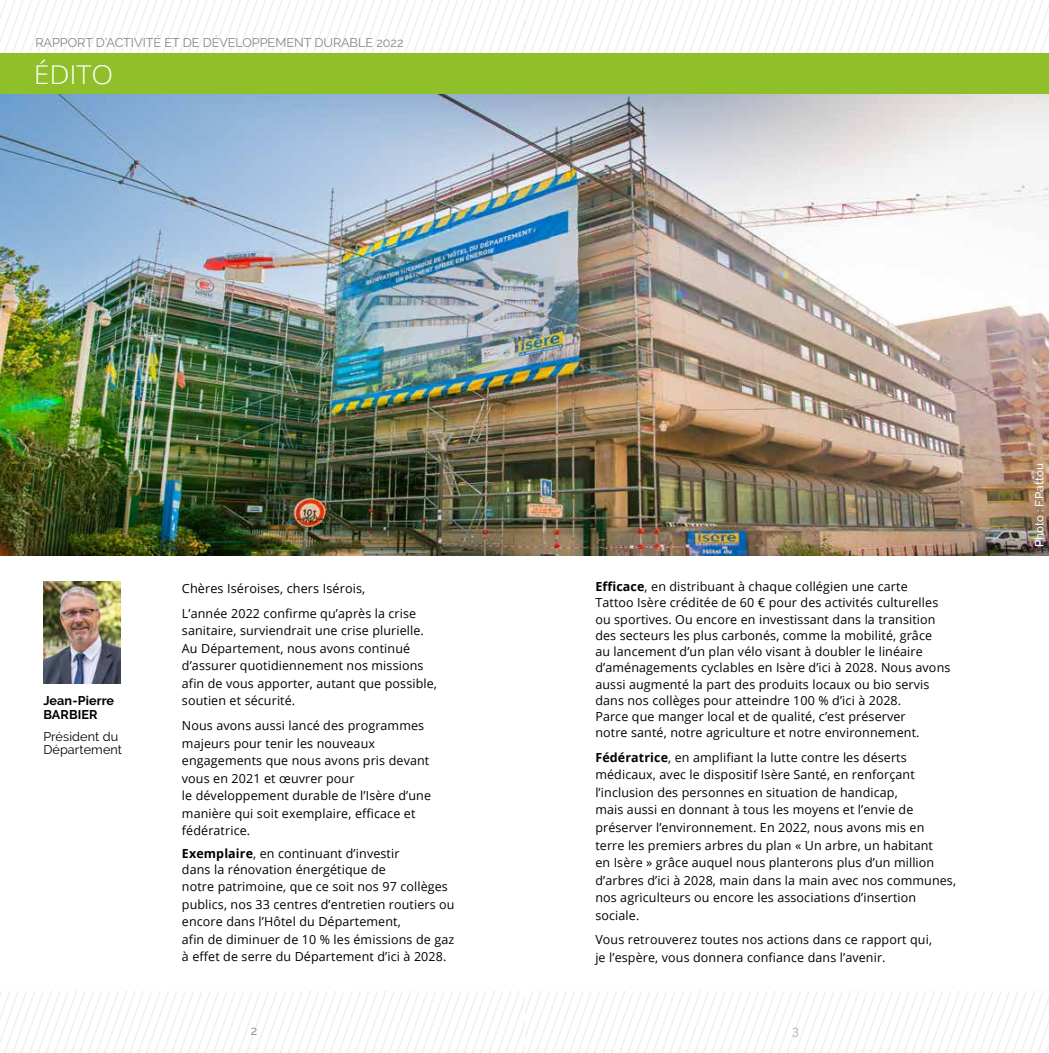
<style>
.page{position:relative;width:1049px;height:1053px;background:#fff}
.page>*{position:absolute;margin:0;border:0;box-sizing:border-box;transform-origin:0 0}
.t1{font:300 25.88px "Open Sans";color:#fff;scale:1.1 1}
.t2{font:12.62px "Raleway";color:#878787}
.t3{font:12.62px "Open Sans";letter-spacing:.01em;color:#000}
.t4{font:12.62px/13.8px "Raleway";letter-spacing:.01em;color:#000}
.t5{font:700 12.62px/14.8px "Raleway";letter-spacing:.01em;color:#000}
.t6{font:12.5px/17.5px "Open Sans";letter-spacing:.01em;color:#000}
.t7{font:500 11.62px "Raleway";letter-spacing:-.005em;color:#fff}
.s1{font-weight:700}
</style>
<div class="page">
<img style="left:0;top:0;width:524px;height:53px">
<img style="left:0;top:991px;width:1049px;height:61px">
<img style="left:0;top:94px;width:1049px;height:461px">
<img style="left:44px;top:581px;width:76px;height:103px">
<div style="left:0;top:53px;width:1049px;height:41px;background:#8fc029"></div>
<p class="t2" style="left:35px;top:36px;width:370px">RAPPORT D’ACTIVITÉ ET DE DÉVELOPPEMENT DURABLE 2022</p>
<h1 class="t1" style="left:34px;top:56px;width:74px">ÉDITO</h1>
<p class="t5" style="left:43px;top:692px;width:72px">Jean-Pierre<br>BARBIER</p>
<p class="t4" style="left:43px;top:729px;width:80px">Président du<br>Département</p>
<p class="t3" style="left:182px;top:580px;width:185px">Chères Iséroises, chers Isérois,</p>
<p class="t6" style="left:182px;top:604px;width:257px">L’année 2022 confirme qu’après la crise sanitaire, surviendrait une crise plurielle.<br>Au Département, nous avons continué d’assurer quotidiennement nos missions afin de vous apporter, autant que possible, soutien et sécurité.</p>
<p class="t6" style="left:182px;top:716px;width:251px">Nous avons aussi lancé des programmes majeurs pour tenir les nouveaux engagements que nous avons pris devant vous en 2021 et œuvrer pour<br>le développement durable de l’Isère d’une manière qui soit exemplaire, efficace et fédératrice.</p>
<p class="t6" style="left:182px;top:845px;width:219px;line-height:15.9px"><span class="s1">Exemplaire</span>, en continuant d’investir dans la rénovation énergétique de</p>
<p class="t6" style="left:182px;top:877px;width:274px">notre patrimoine, que ce soit nos 97 collèges publics, nos 33 centres d’entretien routiers ou encore dans l’Hôtel du Département,<br>afin de diminuer de 10 % les émissions de gaz à effet de serre du Département d’ici à 2028.</p>
<p class="t2" style="left:251px;top:1022px;width:8px">2</p>
<p class="t6" style="left:595px;top:578px;width:357px;line-height:16.2px"><span class="s1">Efficace</span>, en distribuant à chaque collégien une carte<br>Tattoo Isère créditée de 60 € pour des activités culturelles ou sportives. Ou encore en investissant dans la transition des secteurs les plus carbonés, comme la mobilité, grâce<br>au lancement d’un plan vélo visant à doubler le linéaire d’aménagements cyclables en Isère d’ici à 2028. Nous avons aussi augmenté la part des produits locaux ou bio servis dans nos collèges pour atteindre 100 % d’ici à 2028.<br>Parce que manger local et de qualité, c’est préserver<br>notre santé, notre agriculture et notre environnement.</p>
<p class="t6" style="left:595px;top:748px;width:362px"><span class="s1">Fédératrice</span>, en amplifiant la lutte contre les déserts médicaux, avec le dispositif Isère Santé, en renforçant l’inclusion des personnes en situation de handicap,<br>mais aussi en donnant à tous les moyens et l’envie de préserver l’environnement. En 2022, nous avons mis en terre les premiers arbres du plan « Un arbre, un habitant<br>en Isère » grâce auquel nous planterons plus d’un million d’arbres d’ici à 2028, main dans la main avec nos communes, nos agriculteurs ou encore les associations d’insertion sociale.</p>
<p class="t6" style="left:595px;top:930px;width:338px">Vous retrouverez toutes nos actions dans ce rapport qui, je l’espère, vous donnera confiance dans l’avenir.</p>
<p class="t2" style="left:792px;top:1022px;width:8px">3</p>
<p class="t7" style="left:1032px;top:547px;width:86px;rotate:-90deg">Photo : F.Pattou</p>
</div>
